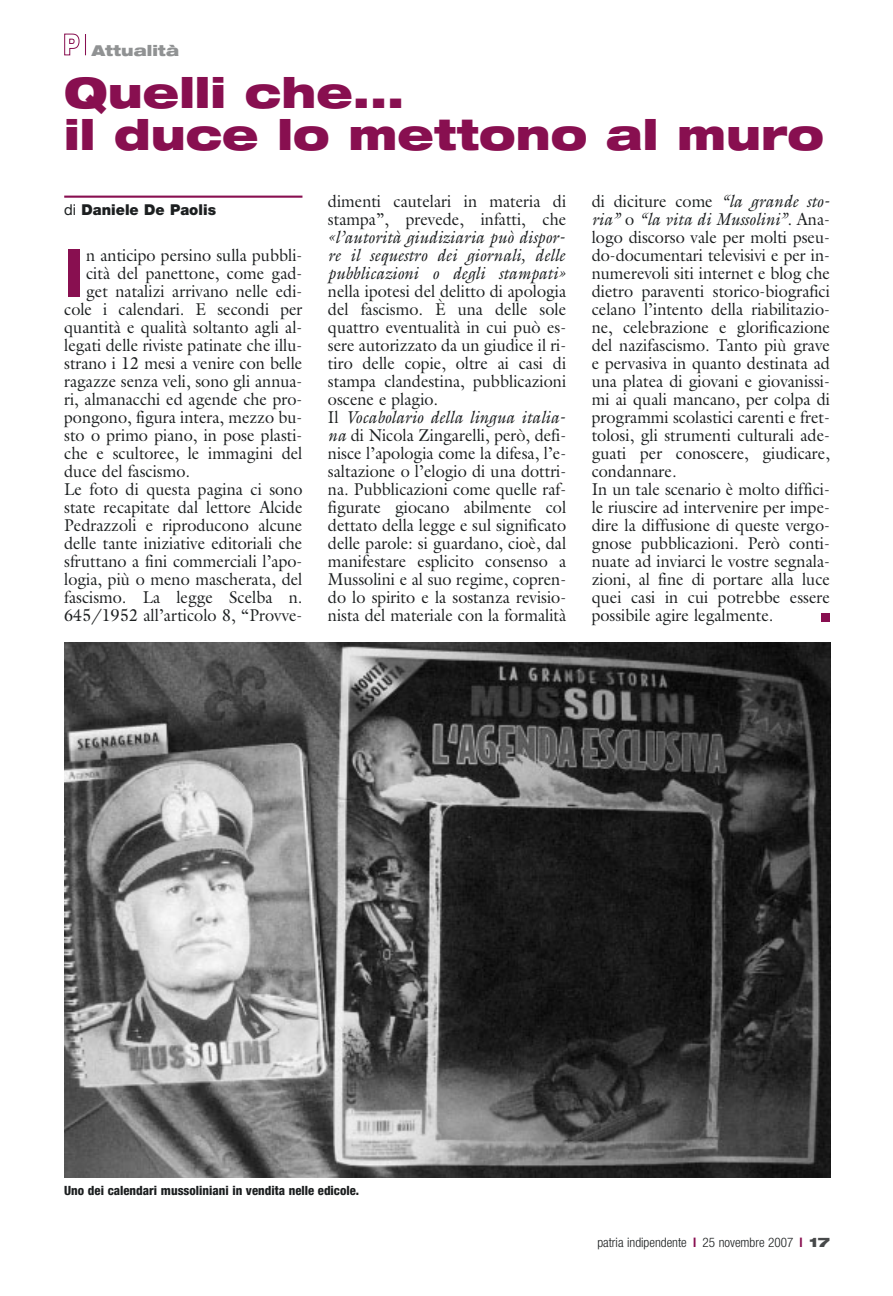
<style>
.page{position:relative;width:893px;height:1296px;background:#fff}
.page>*{position:absolute;margin:0;border:0;box-sizing:border-box;transform-origin:0 0}
.t1{font:800 condensed 66.9px "Helvetica Neue";color:#880f50}
.t2{font:900 expanded 42px/42px "Helvetica Neue";color:#880f50}
.t3{font:17.25px/18px "Galliard";color:#1c1f20;scale:.94 1}
.t4{font:italic 17.25px/18px "Galliard";color:#1c1f20;text-align:justify;scale:.94 1}
.t5{font:900 15px "Helvetica Neue";color:#1c1f20}
.t6{font:900 expanded 15px "Helvetica Neue";color:#909293}
.t7{font:300 condensed 13.2px "Helvetica Neue";color:#1c1f20}
.t8{font:800 condensed 12.75px "Helvetica Neue";color:#1c1f20}
.s1{font-weight:400}
.s2{font-style:italic}
.s3{font-weight:700;color:#880f50}
.s4{font-weight:900;font-stretch:expanded;color:#47494a}
</style>
<div class="page">
<svg style="left:64px;top:33px;width:22px;height:23px"></svg>
<hr style="left:64px;top:196px;width:238px;height:2px;background:#880f50">
<img style="left:64px;top:642px;width:766px;height:536px">
<div style="left:821px;top:613px;width:9px;height:8px;background:#880f50"></div>
<p class="t6" style="left:92px;top:45px;width:89px">Attualità</p>
<h2 class="t2" style="left:64px;top:75px;width:761px">Quelli che...<br>il duce lo mettono al muro</h2>
<p class="t5" style="left:64px;top:204px;width:153px"><span class="s1">di</span> Daniele De Paolis</p>
<h1 class="t1" style="left:64px;top:250px;width:20px">I</h1>
<p class="t3" style="left:86px;top:248px;width:231px">n anticipo persino sulla pubbli-</p>
<p class="t3" style="left:86px;top:266px;width:231px">cità del panettone, come gad-</p>
<p class="t3" style="left:86px;top:284px;width:231px">get natalizi arrivano nelle edi-</p>
<p class="t3" style="left:64px;top:302px;width:255px">cole i calendari. E secondi per</p>
<p class="t3" style="left:64px;top:320px;width:255px">quantità e qualità soltanto agli al-</p>
<p class="t3" style="left:64px;top:338px;width:255px">legati delle riviste patinate che illu-</p>
<p class="t3" style="left:64px;top:356px;width:255px">strano i 12 mesi a venire con belle</p>
<p class="t3" style="left:64px;top:374px;width:255px">ragazze senza veli, sono gli annua-</p>
<p class="t3" style="left:64px;top:392px;width:255px">ri, almanacchi ed agende che pro-</p>
<p class="t3" style="left:64px;top:410px;width:255px">pongono, figura intera, mezzo bu-</p>
<p class="t3" style="left:64px;top:428px;width:255px">sto o primo piano, in pose plasti-</p>
<p class="t3" style="left:64px;top:446px;width:255px">che e scultoree, le immagini del</p>
<p class="t3" style="left:64px;top:464px;width:135px">duce del fascismo.</p>
<p class="t3" style="left:64px;top:482px;width:255px">Le foto di questa pagina ci sono</p>
<p class="t3" style="left:64px;top:500px;width:255px">state recapitate dal lettore Alcide</p>
<p class="t3" style="left:64px;top:518px;width:255px">Pedrazzoli e riproducono alcune</p>
<p class="t3" style="left:64px;top:536px;width:255px">delle tante iniziative editoriali che</p>
<p class="t3" style="left:64px;top:554px;width:255px">sfruttano a fini commerciali l’apo-</p>
<p class="t3" style="left:64px;top:572px;width:255px">logia, più o meno mascherata, del</p>
<p class="t3" style="left:64px;top:590px;width:255px">fascismo. La legge Scelba n.</p>
<p class="t3" style="left:64px;top:608px;width:255px">645/1952 all’articolo 8, “Provve-</p>
<p class="t3" style="left:328px;top:194px;width:255px">dimenti cautelari in materia di stampa”, prevede, infatti, che</p>
<p class="t4" style="left:328px;top:230px;width:254px">«l’autorità giudiziaria può dispor&shy;re il sequestro dei giornali, delle pubblicazioni o degli stampati»</p>
<p class="t3" style="left:328px;top:284px;width:255px">nella ipotesi del delitto di apologia del fascismo. È una delle sole quattro eventualità in cui può es&shy;sere autorizzato da un giudice il ri&shy;tiro delle copie, oltre ai casi di stampa clandestina, pubblicazioni oscene e plagio.<br>Il <span class="s2">Vocabolario della lingua italia&shy;na</span> di Nicola Zingarelli, però, defi&shy;nisce l’apologia come la difesa, l’e&shy;saltazione o l’elogio di una dottri&shy;na. Pubblicazioni come quelle raf&shy;figurate giocano abilmente col dettato della legge e sul significato delle parole: si guardano, cioè, dal manifestare esplicito consenso a Mussolini e al suo regime, copren&shy;do lo spirito e la sostanza revisio&shy;nista del materiale con la formalità</p>
<p class="t3" style="left:591px;top:194px;width:255px">di diciture come <span class="s2">“la grande sto&shy;ria”</span> o <span class="s2">“la vita di Mussolini”.</span> Ana&shy;logo discorso vale per molti pseu&shy;do-documentari televisivi e per in&shy;numerevoli siti internet e blog che dietro paraventi storico-biografici celano l’intento della riabilitazio&shy;ne, celebrazione e glorificazione del nazifascismo. Tanto più grave e pervasiva in quanto destinata ad una platea di giovani e giovanissi&shy;mi ai quali mancano, per colpa di programmi scolastici carenti e fret&shy;tolosi, gli strumenti culturali ade&shy;guati per conoscere, giudicare, condannare.<br>In un tale scenario è molto diffici&shy;le riuscire ad intervenire per impe&shy;dire la diffusione di queste vergo&shy;gnose pubblicazioni. Però conti&shy;nuate ad inviarci le vostre segnala&shy;zioni, al fine di portare alla luce quei casi in cui potrebbe essere possibile agire legalmente.</p>
<p class="t8" style="left:64px;top:1186px;width:296px">Uno dei calendari mussoliniani in vendita nelle edicole.</p>
<p class="t7" style="left:597px;top:1238px;width:234px">patria indipendente <span class="s3">l</span> 25 novembre 2007 <span class="s3">l</span> <span class="s4">17</span></p>
</div>
